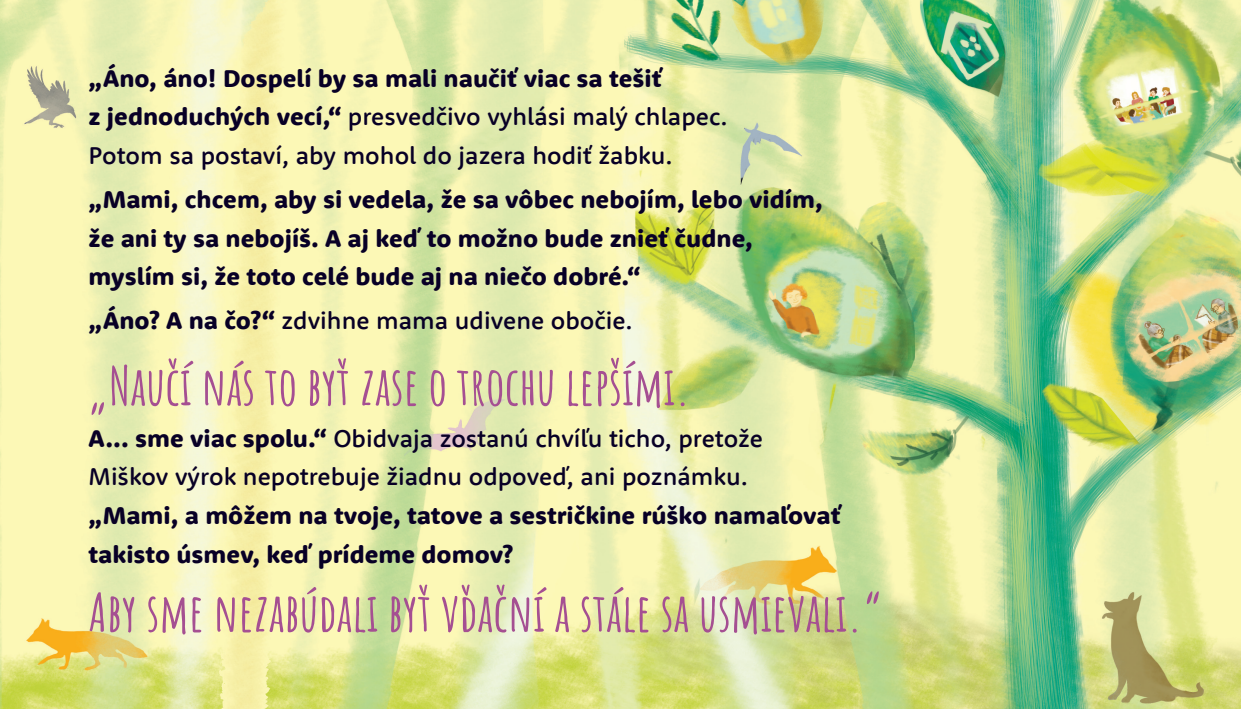
<style>
.page{position:relative;width:1241px;height:709px;background:#fff}
.page>*{position:absolute;margin:0;border:0;box-sizing:border-box;transform-origin:0 0}
.t1{font:700 52.5px "Amatic SC";color:#a54f92}
.t2{font:500 25px/38.8px "Rooney Sans";color:#080026}
.t3{font:800 25px/38.8px "Rooney Sans";color:#080026}
.s1{font-weight:800}
</style>
<div class="page">
<img style="left:0;top:0;width:1240px;height:709px">
<p class="t2" style="left:89px;top:58px;width:640px"><span class="s1">„Áno, áno! Dospelí by sa mali naučiť viac sa tešiť<br>z jednoduchých vecí,“</span> presvedčivo vyhlási malý chlapec.<br>Potom sa postaví, aby mohol do jazera hodiť žabku.</p>
<p class="t3" style="left:89px;top:179px;width:735px">„Mami, chcem, aby si vedela, že sa vôbec nebojím, lebo vidím, že ani ty sa nebojíš. A aj keď to možno bude znieť čudne, myslím si, že toto celé bude aj na niečo dobré.“</p>
<p class="t2" style="left:89px;top:300px;width:545px"><span class="s1">„Áno? A na čo?“</span> zdvihne mama udivene obočie.</p>
<h1 class="t1" style="left:89px;top:345px;width:603px">„Naučí nás to byť zase o trochu lepšími.</h1>
<p class="t2" style="left:89px;top:418px;width:676px"><span class="s1">A... sme viac spolu.“</span> Obidvaja zostanú chvíľu ticho, pretože<br>Miškov výrok nepotrebuje žiadnu odpoveď, ani poznámku.</p>
<p class="t3" style="left:89px;top:495px;width:753px">„Mami, a môžem na tvoje, tatove a sestričkine rúško namaľovať takisto úsmev, keď prídeme domov?</p>
<h1 class="t1" style="left:89px;top:572px;width:795px">Aby sme nezabúdali byť vďační a stále sa usmievali.“</h1>
</div>
